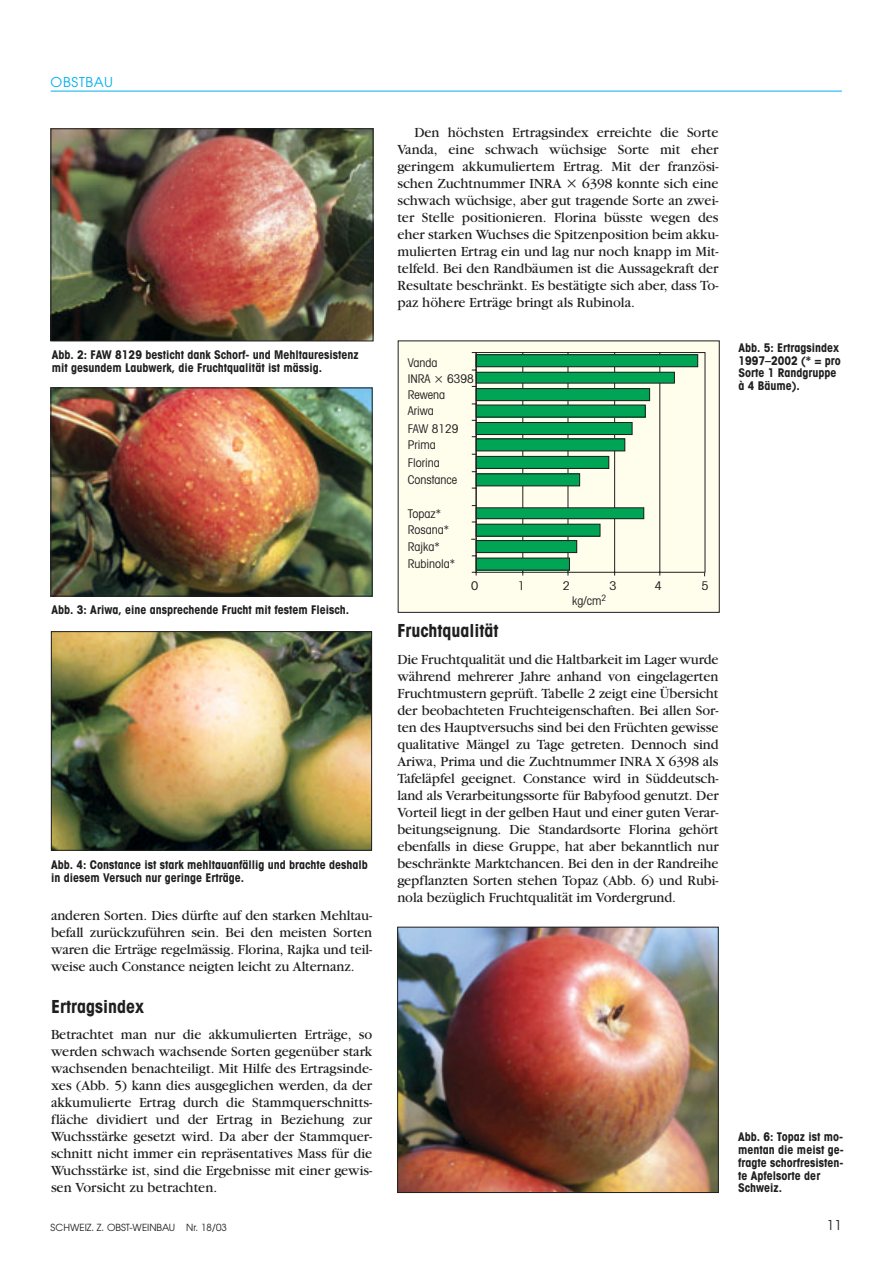
<style>
.page{position:relative;width:893px;height:1263px;background:#fff}
.page>*{position:absolute;margin:0;border:0;box-sizing:border-box;transform-origin:0 0}
.t1{font:700 condensed 18px "Avant Garde";color:#201f20}
.t2{font:14.7px/17px "Garamond";color:#201f20;text-align:justify}
.t3{font:13.5px "Avant Garde";letter-spacing:.055em;color:#00aff0}
.t4{font:13.5px "Avant Garde";color:#201f20}
.t5{font:700 condensed 12px/12.8px "Avant Garde";color:#201f20}
.t6{font:condensed 12px "Avant Garde";color:#201f20}
.t7{font:condensed 12px "Avant Garde";color:#201f20;scale:1.07 1}
.t8{font:9.75px "Avant Garde";color:#201f20}
</style>
<div class="page">
<hr style="left:51px;top:91px;width:790px;height:1px;background:#00aff0">
<img style="left:53px;top:131px;width:318px;height:208px">
<div style="left:51px;top:129px;width:322px;height:212px;border:1px solid #201f20"></div>
<img style="left:53px;top:390px;width:317px;height:204px">
<div style="left:51px;top:388px;width:321px;height:208px;border:1px solid #201f20"></div>
<div style="left:398px;top:341px;width:321px;height:271px;background:#fffdec"></div>
<svg style="left:471px;top:352px;width:234px;height:225px"></svg>
<img style="left:53px;top:633px;width:317px;height:216px">
<div style="left:51px;top:631px;width:321px;height:220px;border:1px solid #201f20"></div>
<img style="left:399px;top:929px;width:317px;height:262px">
<div style="left:397px;top:927px;width:321px;height:266px;border:1px solid #201f20"></div>
<p class="t3" style="left:51px;top:77px;width:64px">OBSTBAU</p>
<p class="t5" style="left:52px;top:350px;width:308px">Abb. 2: FAW 8129 besticht dank Schorf- und Mehltauresistenz mit gesundem Laubwerk, die Fruchtqualität ist mässig.</p>
<p class="t5" style="left:52px;top:605px;width:299px">Abb. 3: Ariwa, eine ansprechende Frucht mit festem Fleisch.</p>
<p class="t5" style="left:51px;top:859px;width:318px">Abb. 4: Constance ist stark mehltauanfällig und brachte deshalb in diesem Versuch nur geringe Erträge.</p>
<p class="t2" style="left:51px;top:908px;width:323px">anderen Sorten. Dies dürfte auf den starken Mehltau&shy;befall zurückzuführen sein. Bei den meisten Sorten waren die Erträge regelmässig. Florina, Rajka und teil&shy;weise auch Constance neigten leicht zu Alternanz.</p>
<p class="t1" style="left:51px;top:1000px;width:94px">Ertragsindex</p>
<p class="t2" style="left:51px;top:1027px;width:323px">Betrachtet man nur die akkumulierten Erträge, so werden schwach wachsende Sorten gegenüber stark wachsenden benachteiligt. Mit Hilfe des Ertragsinde&shy;xes (Abb. 5) kann dies ausgeglichen werden, da der akkumulierte Ertrag durch die Stammquerschnitts&shy;fläche dividiert und der Ertrag in Beziehung zur Wuchsstärke gesetzt wird. Da aber der Stammquer&shy;schnitt nicht immer ein repräsentatives Mass für die Wuchsstärke ist, sind die Ergebnisse mit einer gewis&shy;sen Vorsicht zu betrachten.</p>
<p class="t2" style="left:397px;top:126px;width:323px;text-indent:17px">Den höchsten Ertragsindex erreichte die Sorte Vanda, eine schwach wüchsige Sorte mit eher geringem akkumuliertem Ertrag. Mit der französi&shy;schen Zuchtnummer INRA</p>
<p class="t2" style="left:397px;top:177px;width:323px;text-indent:185px">6398 konnte sich eine schwach wüchsige, aber gut tragende Sorte an zwei&shy;ter Stelle positionieren. Florina büsste wegen des eher starken Wuchses die Spitzenposition beim akku&shy;mulierten Ertrag ein und lag nur noch knapp im Mit&shy;telfeld. Bei den Randbäumen ist die Aussagekraft der Resultate beschränkt. Es bestätigte sich aber, dass To&shy;paz höhere Erträge bringt als Rubinola.</p>
<p class="t6" style="left:408px;top:358px;width:31px">Vanda</p>
<p class="t6" style="left:408px;top:374px;width:24px">INRA</p>
<p class="t6" style="left:447px;top:374px;width:28px">6398</p>
<p class="t6" style="left:408px;top:390px;width:39px">Rewena</p>
<p class="t6" style="left:408px;top:407px;width:28px">Ariwa</p>
<p class="t6" style="left:408px;top:424px;width:52px">FAW 8129</p>
<p class="t6" style="left:408px;top:441px;width:30px">Prima</p>
<p class="t6" style="left:408px;top:458px;width:33px">Florina</p>
<p class="t6" style="left:408px;top:475px;width:51px">Constance</p>
<p class="t6" style="left:408px;top:509px;width:35px">Topaz*</p>
<p class="t6" style="left:408px;top:526px;width:43px">Rosana*</p>
<p class="t6" style="left:408px;top:542px;width:33px">Rajka*</p>
<p class="t6" style="left:408px;top:560px;width:49px">Rubinola*</p>
<p class="t7" style="left:471px;top:582px;width:8px">0</p>
<p class="t7" style="left:517px;top:582px;width:8px">1</p>
<p class="t7" style="left:563px;top:582px;width:8px">2</p>
<p class="t7" style="left:609px;top:582px;width:8px">3</p>
<p class="t7" style="left:654px;top:582px;width:8px">4</p>
<p class="t7" style="left:701px;top:582px;width:8px">5</p>
<p class="t6" style="left:572px;top:596px;width:36px">kg/cm<sup>2</sup></p>
<p class="t1" style="left:397px;top:624px;width:102px">Fruchtqualität</p>
<p class="t2" style="left:397px;top:652px;width:323px">Die Fruchtqualität und die Haltbarkeit im Lager wurde während mehrerer Jahre anhand von eingelagerten Fruchtmustern geprüft. Tabelle 2 zeigt eine Übersicht der beobachteten Fruchteigenschaften. Bei allen Sor&shy;ten des Hauptversuchs sind bei den Früchten gewisse qualitative Mängel zu Tage getreten. Dennoch sind Ariwa, Prima und die Zuchtnummer INRA X 6398 als Tafeläpfel geeignet. Constance wird in Süddeutsch&shy;land als Verarbeitungssorte für Babyfood genutzt. Der Vorteil liegt in der gelben Haut und einer guten Verar&shy;beitungseignung. Die Standardsorte Florina gehört ebenfalls in diese Gruppe, hat aber bekanntlich nur beschränkte Marktchancen. Bei den in der Randreihe gepflanzten Sorten stehen Topaz (Abb. 6) und Rubi&shy;nola bezüglich Fruchtqualität im Vordergrund.</p>
<p class="t5" style="left:738px;top:342px;width:104px">Abb. 5: Ertragsindex<br>1997–2002 (* = pro<br>Sorte 1 Randgruppe à 4 Bäume).</p>
<p class="t5" style="left:738px;top:1132px;width:107px">Abb. 6: Topaz ist mo&shy;mentan die meist ge&shy;fragte schorfresisten&shy;te Apfelsorte der<br>Schweiz.</p>
<p class="t8" style="left:51px;top:1223px;width:178px">SCHWEIZ. Z. OBST-WEINBAU Nr. 18/03</p>
<p class="t4" style="left:827px;top:1220px;width:16px">11</p>
</div>
